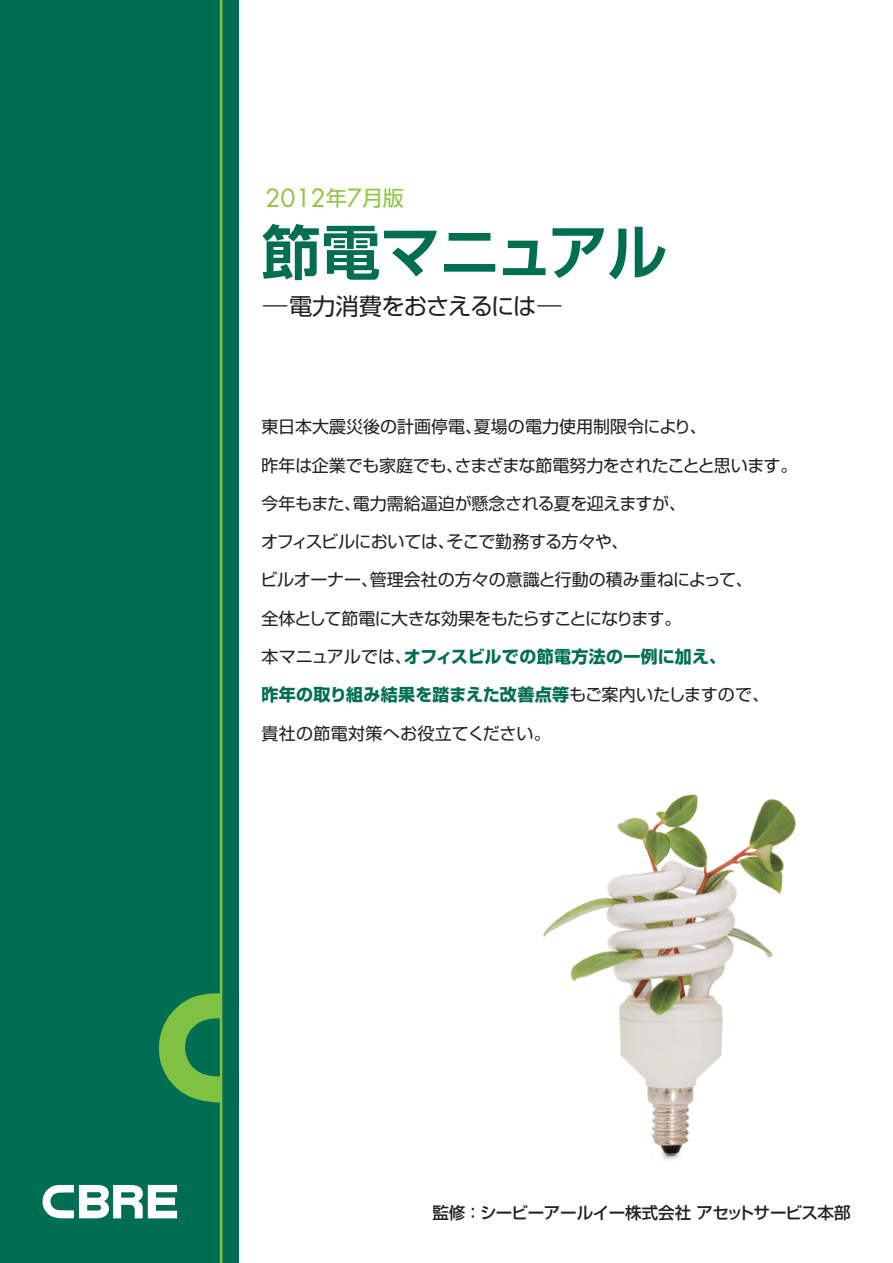
<style>
.page{position:relative;width:893px;height:1263px;background:#fff}
.page>*{position:absolute;margin:0;border:0;box-sizing:border-box;transform-origin:0 0}
.t1{font:700 59.55px "Shin Go Pro De";letter-spacing:-.005em;color:#006e51}
.t2{font:24.45px "Futura";color:#8bc63e}
.t3{font:23.25px "Shin Go Pro";letter-spacing:-.035em;color:#231f20}
.t4{font:16.95px "Shin Go Pro";letter-spacing:-.01em;color:#231f20}
.t5{font:700 16.95px "Shin Go Pro";letter-spacing:.02em;color:#006e51}
.t6{font:16.95px "Shin Go Pro";letter-spacing:-.05em;color:#231f20}
.t7{font:16.95px "Shin Go Pro";letter-spacing:-.035em;color:#231f20}
.t8{font:16.95px "Shin Go Pro";letter-spacing:.015em;color:#231f20}
.t9{font:500 16.5px "Shin Go Pro";letter-spacing:-.025em;color:#231f20}
.s1{font-family:"Shin Go Pro";font-size:21.3px}
.s2{font-weight:300}
.s3{font-weight:400;color:#231f20}
</style>
<div class="page">
<div style="left:0;top:0;width:238px;height:1263px;background:#006e51"></div>
<svg style="left:43px;top:1185px;width:134px;height:33px"></svg>
<hr style="left:220px;top:0;width:2px;height:1263px;background:#7fc241">
<svg style="left:159px;top:993px;width:61px;height:110px"></svg>
<img style="left:543px;top:794px;width:253px;height:366px">
<h2 class="t2" style="left:266px;top:181px;width:140px">2012<span class="s1">年</span>7<span class="s1">月版</span></h2>
<h1 class="t1" style="left:261px;top:203px;width:407px">節電マニュアル</h1>
<h3 class="t3" style="left:258px;top:287px;width:311px"><span class="s2">－</span>電力消費をおさえるには<span class="s2">－</span></h3>
<p class="t4" style="left:261px;top:413px;width:447px">東日本大震災後の計画停電、夏場の電力使用制限令により、</p>
<p class="t4" style="left:261px;top:451px;width:537px">昨年は企業でも家庭でも、さまざまな節電努力をされたことと思います。</p>
<p class="t4" style="left:261px;top:489px;width:426px">今年もまた、電力需給逼迫が懸念される夏を迎えますが、</p>
<p class="t7" style="left:261px;top:528px;width:369px">オフィスビルにおいては、そこで勤務する方々や、</p>
<p class="t4" style="left:261px;top:566px;width:494px">ビルオーナー、管理会社の方々の意識と行動の積み重ねによって、</p>
<p class="t6" style="left:261px;top:604px;width:421px">全体として節電に大きな効果をもたらすことになります。</p>
<p class="t5" style="left:261px;top:643px;width:466px"><span class="s3">本マニュアルでは、</span>オフィスビルでの節電方法の一例に加え、</p>
<p class="t5" style="left:261px;top:681px;width:509px">昨年の取り組み結果を踏まえた改善点等<span class="s3">もご案内いたしますので、</span></p>
<p class="t8" style="left:261px;top:719px;width:291px">貴社の節電対策へお役立てください。</p>
<p class="t9" style="left:432px;top:1199px;width:420px">監修 ：シービーアールイー株式会社 アセットサービス本部</p>
</div>
